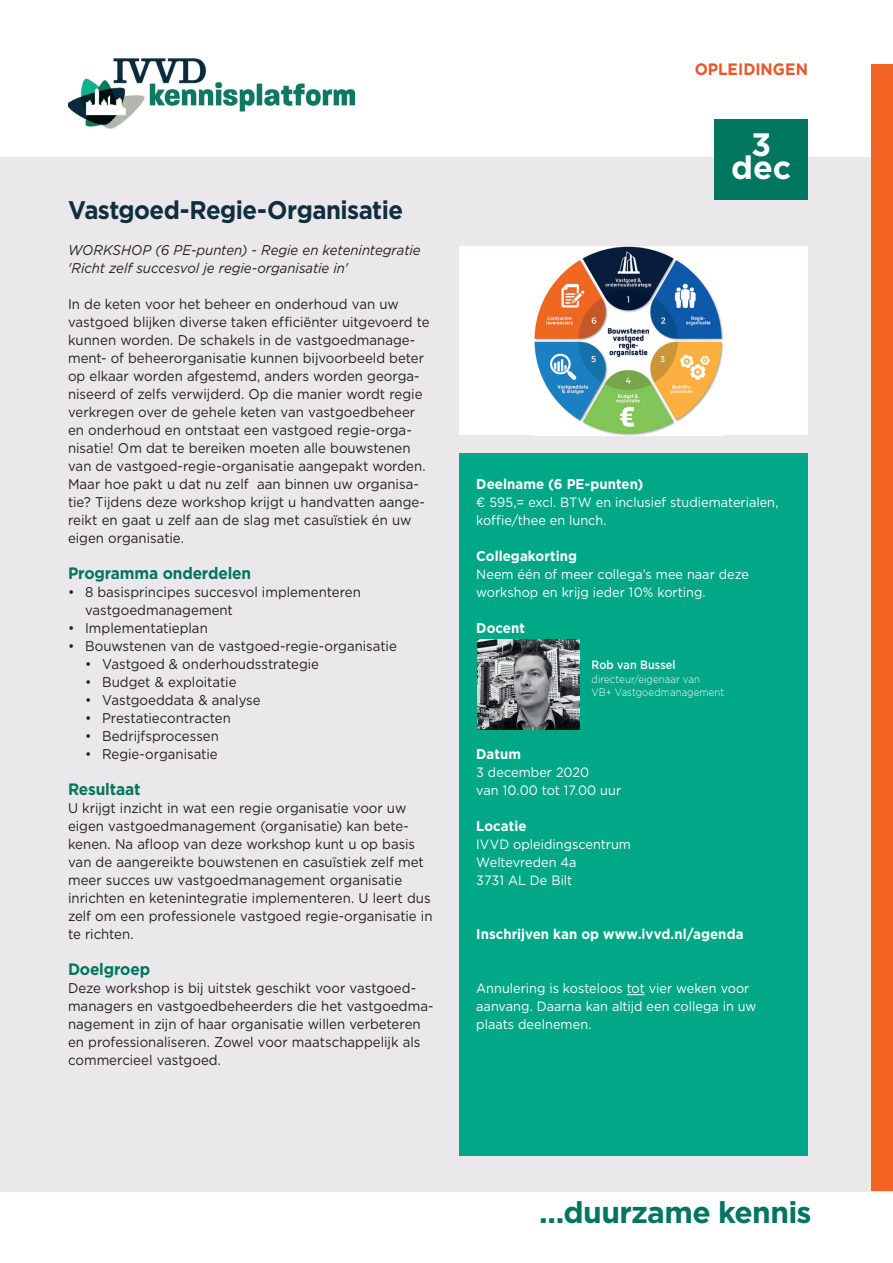
<style>
.page{position:relative;width:893px;height:1263px;background:#fff}
.page>*{position:absolute;margin:0;border:0;box-sizing:border-box;transform-origin:0 0}
._3_datum_kop{font:700 32.4px "Gotham";color:#fff}
.t1{font:700 30px "Gotham";letter-spacing:-.02em;color:#00765e}
._2_redactie_kop{font:700 25.5px "Gotham";letter-spacing:-.025em;color:#112e3e;scale:.94 1}
._2_redactie_tussenko{font:700 16.5px "Gotham";letter-spacing:-.015em;color:#00765e;scale:.94 1}
._2_redactie_body{font:700 16.5px "Gotham";color:#e95629;scale:.94 1}
._2_redactie_body_cur{font:14.1px/18px "Gotham";color:#231f20;scale:.94 1}
._2_redactie_body-2{font:14.1px/18px "Gotham";color:#231f20;scale:.94 1}
._2_redactie_tussenko-2{font:700 14.1px "Gotham";letter-spacing:.005em;color:#fff;scale:.94 1}
._2_redactie_body_cur-2{font:italic 14.1px/18px "Gotham";letter-spacing:-.005em;color:#231f20;scale:.94 1}
._2_redactie_body_dia{font:13.5px/18px "Gotham";color:#fff;scale:.94 1}
._3_varia_naam{font:500 12px "Gotham";letter-spacing:.01em;color:#fff;scale:.9 1}
._3_varia_tekst{font:300 10.8px/13.5px "Gotham";letter-spacing:.01em;color:#fff;scale:.89 1}
</style>
<div class="page">
<div style="left:0;top:157px;width:893px;height:1034px;background:#e8e6e8"></div>
<img style="left:68px;top:58px;width:286px;height:71px">
<div style="left:872px;top:64px;width:21px;height:1127px;background:#f26221"></div>
<div style="left:459px;top:453px;width:349px;height:702px;background:#00a888"></div>
<svg style="left:627px;top:994px;width:18px;height:1px"></svg>
<div style="left:459px;top:247px;width:349px;height:188px;background:#fff"></div>
<img style="left:535px;top:247px;width:189px;height:188px">
<div style="left:714px;top:119px;width:94px;height:81px;background:#00765e"></div>
<img style="left:477px;top:639px;width:102px;height:90px">
<p class="_2_redactie_kop" style="left:68px;top:193px;width:358px">Vastgoed-Regie-Organisatie</p>
<p class="_2_redactie_body_cur-2" style="left:68px;top:241px;width:377px">WORKSHOP (6 PE-punten) - Regie en ketenintegratie 'Richt zelf succesvol je regie-organisatie in'</p>
<p class="_2_redactie_body_cur" style="left:68px;top:295px;width:386px">In de keten voor het beheer en onderhoud van uw vastgoed blijken diverse taken efficiënter uitgevoerd te kunnen worden. De schakels in de vastgoedmanage&shy;ment- of beheerorganisatie kunnen bijvoorbeeld beter op elkaar worden afgestemd, anders worden georga&shy;niseerd of zelfs verwijderd. Op die manier wordt regie verkregen over de gehele keten van vastgoedbeheer en onderhoud en ontstaat een vastgoed regie-orga&shy;nisatie! Om dat te bereiken moeten alle bouwstenen van de vastgoed-regie-organisatie aangepakt worden.<br>Maar hoe pakt u dat nu zelf aan binnen uw organisa&shy;tie? Tijdens deze workshop krijgt u handvatten aange&shy;reikt en gaat u zelf aan de slag met casuïstiek én uw eigen organisatie.</p>
<p class="_2_redactie_tussenko" style="left:68px;top:562px;width:196px">Programma onderdelen</p>
<p class="_2_redactie_body-2" style="left:85px;top:583px;width:295px;text-indent:-17px">• 8 basisprincipes succesvol implementeren vastgoedmanagement</p>
<p class="_2_redactie_body_cur" style="left:68px;top:619px;width:150px">• Implementatieplan</p>
<p class="_2_redactie_body_cur" style="left:68px;top:637px;width:351px">• Bouwstenen van de vastgoed-regie-organisatie</p>
<p class="_2_redactie_body_cur" style="left:85px;top:655px;width:250px">• Vastgoed &amp; onderhoudsstrategie</p>
<p class="_2_redactie_body_cur" style="left:85px;top:673px;width:163px">• Budget &amp; exploitatie</p>
<p class="_2_redactie_body_cur" style="left:85px;top:691px;width:188px">• Vastgoeddata &amp; analyse</p>
<p class="_2_redactie_body_cur" style="left:85px;top:709px;width:157px">• Prestatiecontracten</p>
<p class="_2_redactie_body_cur" style="left:85px;top:727px;width:144px">• Bedrijfsprocessen</p>
<p class="_2_redactie_body_cur" style="left:85px;top:745px;width:143px">• Regie-organisatie</p>
<p class="_2_redactie_tussenko" style="left:68px;top:778px;width:79px">Resultaat</p>
<p class="_2_redactie_body-2" style="left:68px;top:799px;width:389px">U krijgt inzicht in wat een regie organisatie voor uw eigen vastgoedmanagement (organisatie) kan bete&shy;kenen. Na afloop van deze workshop kunt u op basis van de aangereikte bouwstenen en casuïstiek zelf met meer succes uw vastgoedmanagement organisatie inrichten en ketenintegratie implementeren. U leert dus zelf om een professionele vastgoed regie-organisatie in te richten.</p>
<p class="_2_redactie_tussenko" style="left:68px;top:958px;width:89px">Doelgroep</p>
<p class="_2_redactie_body-2" style="left:68px;top:979px;width:390px">Deze workshop is bij uitstek geschikt voor vastgoed&shy;managers en vastgoedbeheerders die het vastgoedma&shy;nagement in zijn of haar organisatie willen verbeteren en professionaliseren. Zowel voor maatschappelijk als commercieel vastgoed.</p>
<p class="_2_redactie_body" style="left:695px;top:58px;width:122px">OPLEIDINGEN</p>
<p class="_3_datum_kop" style="left:751px;top:123px;width:22px">3</p>
<p class="_3_datum_kop" style="left:731px;top:146px;width:62px">dec</p>
<p class="_2_redactie_tussenko-2" style="left:476px;top:475px;width:179px">Deelname (6 PE-punten)</p>
<p class="_2_redactie_body_dia" style="left:476px;top:493px;width:323px">€ 595,= excl. BTW en inclusief studiematerialen, koffie/thee en lunch.</p>
<p class="_2_redactie_tussenko-2" style="left:476px;top:547px;width:109px">Collegakorting</p>
<p class="_2_redactie_body_dia" style="left:476px;top:565px;width:292px">Neem één of meer collega’s mee naar deze workshop en krijg ieder 10% korting.</p>
<p class="_2_redactie_tussenko-2" style="left:476px;top:619px;width:53px">Docent</p>
<p class="_3_varia_naam" style="left:592px;top:657px;width:95px">Rob van Bussel</p>
<p class="_3_varia_tekst" style="left:592px;top:672px;width:151px">directeur/eigenaar van<br>VB+ Vastgoedmanagement</p>
<p class="_2_redactie_tussenko-2" style="left:476px;top:745px;width:49px">Datum</p>
<p class="_2_redactie_body_dia" style="left:476px;top:763px;width:122px">3 december 2020</p>
<p class="_2_redactie_body_dia" style="left:476px;top:781px;width:156px">van 10.00 tot 17.00 uur</p>
<p class="_2_redactie_tussenko-2" style="left:476px;top:817px;width:55px">Locatie</p>
<p class="_2_redactie_body_dia" style="left:476px;top:835px;width:166px">IVVD opleidingscentrum</p>
<p class="_2_redactie_body_dia" style="left:476px;top:853px;width:108px">Weltevreden 4a</p>
<p class="_2_redactie_body_dia" style="left:476px;top:871px;width:104px">3731 AL De Bilt</p>
<p class="_2_redactie_tussenko-2" style="left:476px;top:925px;width:286px">Inschrijven kan op www.ivvd.nl/agenda</p>
<p class="_2_redactie_body_dia" style="left:476px;top:979px;width:300px">Annulering is kosteloos tot vier weken voor aanvang. Daarna kan altijd een collega in uw plaats deelnemen.</p>
<h2 class="t1" style="left:539px;top:1193px;width:274px">...duurzame kennis</h2>
</div>
